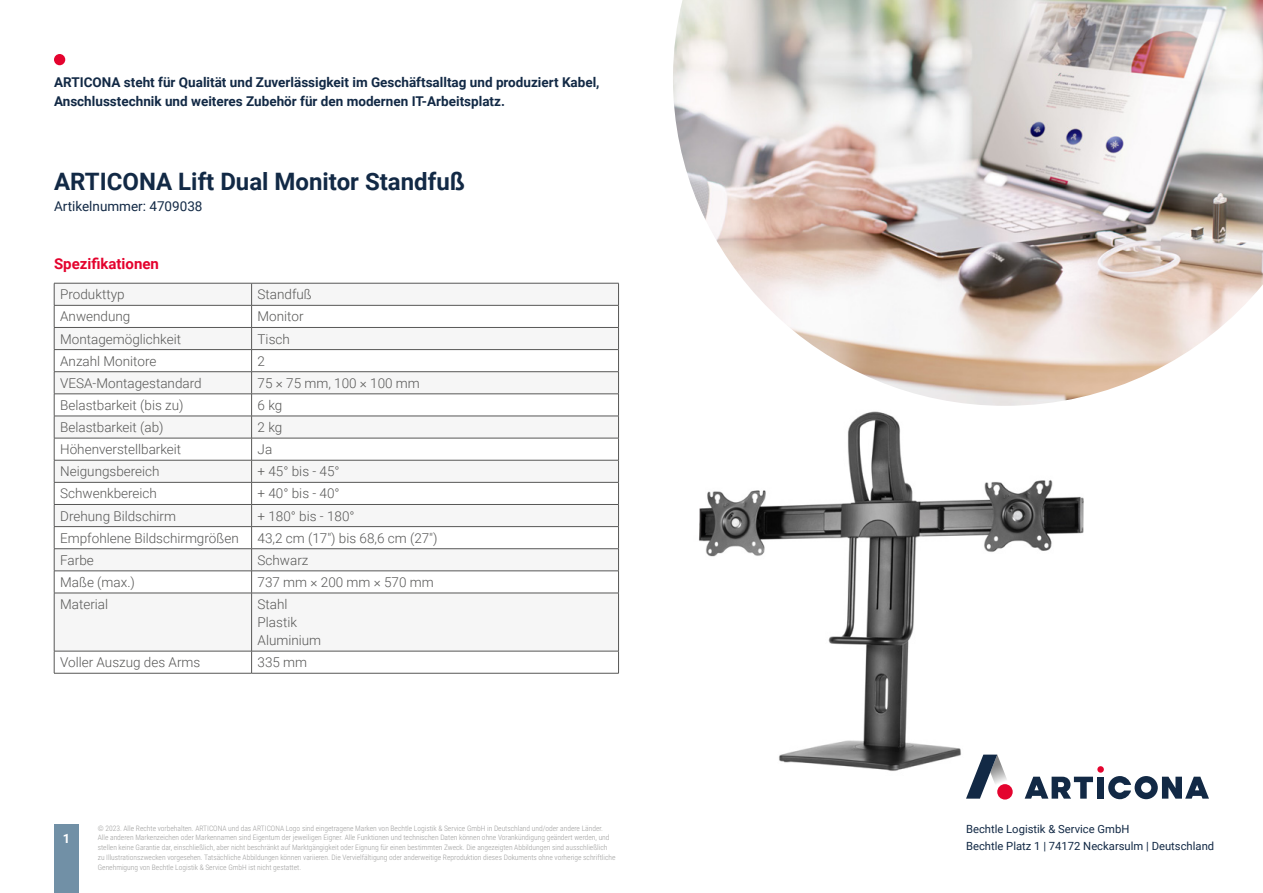
<style>
.page{position:relative;width:1263px;height:893px;background:#fff}
.page>*{position:absolute;margin:0;border:0;box-sizing:border-box;transform-origin:0 0}
.t1{font:700 24px "Roboto";color:#122945}
.t2{font:700 15px "Roboto";color:#e4032e}
.t3{font:300 13.5px/18px "Roboto";color:#575756}
.t4{font:700 13.5px/19.5px "Roboto";color:#122945}
.t5{font:13.5px "Roboto";color:#122945}
.t6{font:700 12.75px "Roboto";color:#fff}
.t7{font:11.25px/16.5px "Roboto";color:#122945}
.t8{font:300 7.5px/9.8px "Roboto Condensed";color:#9d9d9c}
</style>
<div class="page">
<img style="left:699px;top:411px;width:405px;height:366px">
<div style="left:54px;top:825px;width:25px;height:68px;background:#7190a6"></div>
<div style="left:54px;top:54px;width:11px;height:11px;background:#e4032e;border-radius:50%"></div>
<div style="left:1097px;top:766px;width:7px;height:7px;background:#e4032e;border-radius:50%"></div>
<svg style="left:1025px;top:777px;width:68px;height:22px"></svg>
<div style="left:1097px;top:777px;width:7px;height:22px;background:#122945"></div>
<svg style="left:1108px;top:776px;width:101px;height:23px"></svg>
<svg style="left:966px;top:755px;width:49px;height:44px"></svg>
<div style="left:997px;top:784px;width:16px;height:15px;background:#e4032e;border-radius:50%"></div>
<img style="left:673px;top:0;width:590px;height:406px">
<svg style="left:54px;top:283px;width:565px;height:310px"></svg>
<hr style="left:54px;top:593px;width:198px;height:1px;background:#575756">
<hr style="left:54px;top:593px;width:1px;height:58px;background:#575756">
<hr style="left:252px;top:593px;width:367px;height:1px;background:#575756">
<hr style="left:251px;top:593px;width:1px;height:58px;background:#575756">
<hr style="left:618px;top:593px;width:1px;height:58px;background:#575756">
<hr style="left:54px;top:651px;width:198px;height:1px;background:#575756">
<svg style="left:54px;top:651px;width:1px;height:22px"></svg>
<hr style="left:252px;top:651px;width:367px;height:1px;background:#575756">
<svg style="left:251px;top:651px;width:1px;height:22px"></svg>
<svg style="left:618px;top:651px;width:1px;height:22px"></svg>
<hr style="left:54px;top:673px;width:198px;height:1px;background:#575756">
<hr style="left:252px;top:673px;width:367px;height:1px;background:#575756">
<h3 class="t4" style="left:54px;top:72px;width:547px">ARTICONA steht für Qualität und Zuverlässigkeit im Geschäftsalltag und produziert Kabel,<br>Anschlusstechnik und weiteres Zubehör für den modernen IT-Arbeitsplatz.</h3>
<h1 class="t1" style="left:54px;top:165px;width:412px">ARTICONA Lift Dual Monitor Standfuß</h1>
<h3 class="t5" style="left:54px;top:197px;width:150px">Artikelnummer: 4709038</h3>
<h2 class="t2" style="left:54px;top:253px;width:106px">Spezifikationen</h2>
<h3 class="t3" style="left:60px;top:285px;width:66px">Produkttyp</h3>
<h3 class="t3" style="left:258px;top:285px;width:56px">Standfuß</h3>
<h3 class="t3" style="left:60px;top:307px;width:72px">Anwendung</h3>
<h3 class="t3" style="left:258px;top:307px;width:47px">Monitor</h3>
<h3 class="t3" style="left:60px;top:329px;width:122px">Montagemöglichkeit</h3>
<h3 class="t3" style="left:258px;top:329px;width:34px">Tisch</h3>
<h3 class="t3" style="left:60px;top:351px;width:98px">Anzahl Monitore</h3>
<h3 class="t3" style="left:258px;top:351px;width:9px">2</h3>
<h3 class="t3" style="left:60px;top:374px;width:143px">VESA-Montagestandard</h3>
<h3 class="t3" style="left:258px;top:374px;width:164px">75 × 75 mm, 100 × 100 mm</h3>
<h3 class="t3" style="left:60px;top:396px;width:125px">Belastbarkeit (bis zu)</h3>
<h3 class="t3" style="left:258px;top:396px;width:26px">6 kg</h3>
<h3 class="t3" style="left:60px;top:418px;width:105px">Belastbarkeit (ab)</h3>
<h3 class="t3" style="left:258px;top:418px;width:26px">2 kg</h3>
<h3 class="t3" style="left:60px;top:440px;width:123px">Höhenverstellbarkeit</h3>
<h3 class="t3" style="left:258px;top:440px;width:16px">Ja</h3>
<h3 class="t3" style="left:60px;top:462px;width:101px">Neigungsbereich</h3>
<h3 class="t3" style="left:258px;top:462px;width:84px">+ 45° bis - 45°</h3>
<h3 class="t3" style="left:60px;top:484px;width:98px">Schwenkbereich</h3>
<h3 class="t3" style="left:258px;top:484px;width:84px">+ 40° bis - 40°</h3>
<h3 class="t3" style="left:60px;top:506px;width:117px">Drehung Bildschirm</h3>
<h3 class="t3" style="left:258px;top:506px;width:99px">+ 180° bis - 180°</h3>
<h3 class="t3" style="left:60px;top:528px;width:180px">Empfohlene Bildschirmgrößen</h3>
<h3 class="t3" style="left:258px;top:528px;width:181px">43,2 cm (17") bis 68,6 cm (27")</h3>
<h3 class="t3" style="left:60px;top:551px;width:35px">Farbe</h3>
<h3 class="t3" style="left:258px;top:551px;width:52px">Schwarz</h3>
<h3 class="t3" style="left:60px;top:573px;width:76px">Maße (max.)</h3>
<h3 class="t3" style="left:258px;top:573px;width:178px">737 mm × 200 mm × 570 mm</h3>
<h3 class="t3" style="left:60px;top:595px;width:50px">Material</h3>
<h3 class="t3" style="left:258px;top:595px;width:65px">Stahl<br>Plastik<br>Aluminium</h3>
<h3 class="t3" style="left:60px;top:653px;width:142px">Voller Auszug des Arms</h3>
<h3 class="t3" style="left:258px;top:653px;width:51px">335 mm</h3>
<h3 class="t6" style="left:63px;top:829px;width:9px">1</h3>
<p class="t8" style="left:98px;top:823px;width:519px">© 2023. Alle Rechte vorbehalten. ARTICONA und das ARTICONA Logo sind eingetragene Marken von Bechtle Logistik &amp; Service GmbH in Deutschland und/oder andere Länder.<br>Alle anderen Markenzeichen oder Markennamen sind Eigentum der jeweiligen Eigner. Alle Funktionen und technischen Daten können ohne Vorankündigung geändert werden, und stellen keine Garantie dar, einschließlich, aber nicht beschränkt auf Marktgängigkeit oder Eignung für einen bestimmten Zweck. Die angezeigten Abbildungen sind ausschließlich zu Illustrationszwecken vorgesehen. Tatsächliche Abbildungen können variieren. Die Vervielfältigung oder anderweitige Reproduktion dieses Dokuments ohne vorherige schriftliche Genehmigung von Bechtle Logistik &amp; Service GmbH ist nicht gestattet.</p>
<h3 class="t7" style="left:966px;top:821px;width:250px">Bechtle Logistik &amp; Service GmbH<br>Bechtle Platz 1 | 74172 Neckarsulm | Deutschland</h3>
</div>
